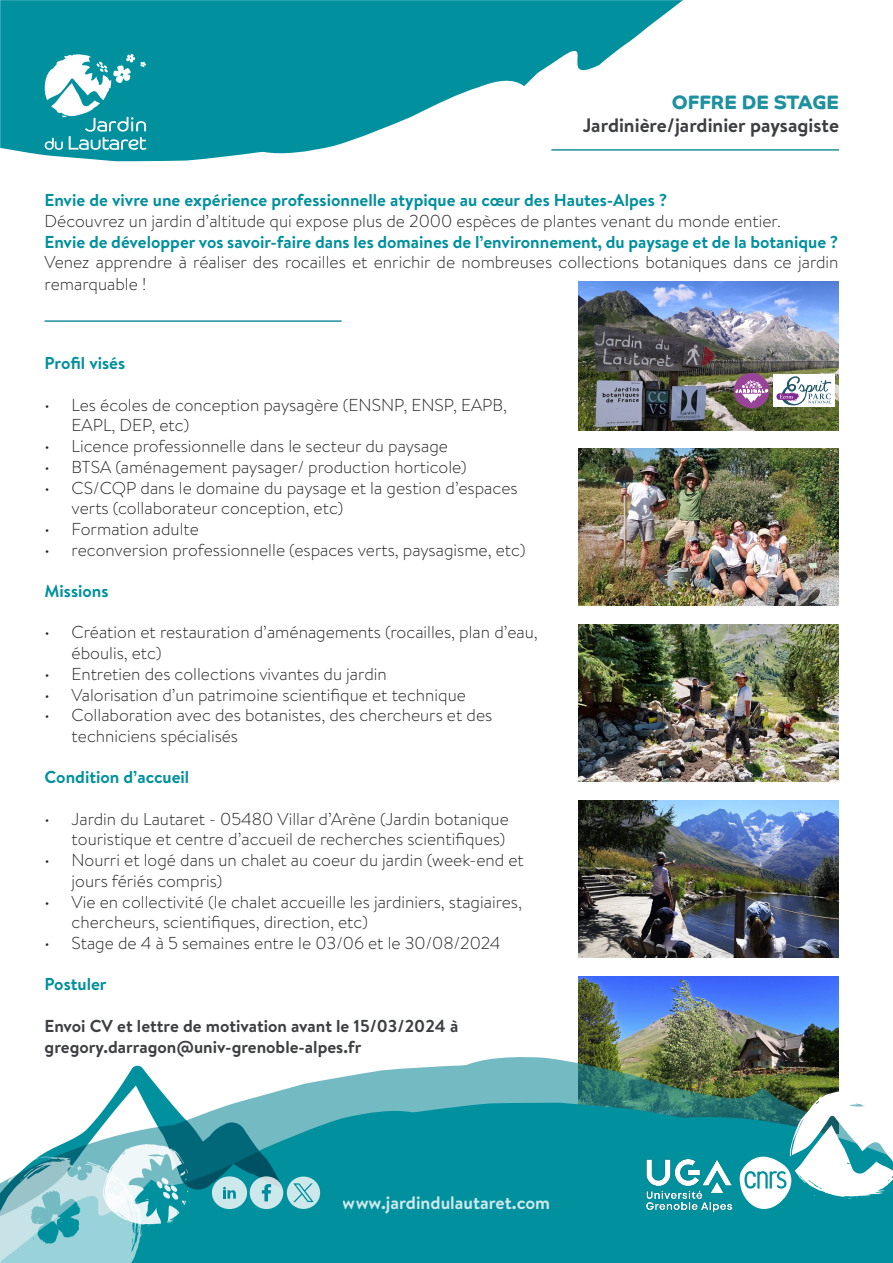
<style>
.page{position:relative;width:893px;height:1263px;background:#fff}
.page>*{position:absolute;margin:0;border:0;box-sizing:border-box;transform-origin:0 0}
.t1{font:700 19.5px/23.4px "Brandon Text";color:#3d3f42;text-align:right}
.t2{font:700 18px "Brandon Text";color:#fff}
.t3{font:300 17.25px/20.7px "Brandon Text";color:#231f20}
.t4{font:700 17.25px "Brandon Text";color:#00909e}
.t5{font:700 17.25px/21.6px "Brandon Text";color:#3d3f42}
.s1{font-family:"Co Headline Corp";color:#1e909f}
</style>
<div class="page">
<img style="left:578px;top:976px;width:261px;height:80px">
<svg style="left:0;top:0;width:683px;height:161px;fill:#00909e"></svg>
<img style="left:136px;top:1056px;width:703px;height:47px">
<div style="left:320px;top:1103px;width:573px;height:160px;background:#00909e"></div>
<img style="left:647px;top:1159px;width:85px;height:52px">
<svg style="left:740px;top:1090px;width:153px;height:119px"></svg>
<svg style="left:44px;top:54px;width:103px;height:96px"></svg>
<hr style="left:551px;top:149px;width:288px;height:2px;background:#1e909f">
<img style="left:578px;top:282px;width:261px;height:149px">
<hr style="left:45px;top:320px;width:297px;height:2px;background:#1e909f">
<div style="left:734px;top:373px;width:35px;height:35px;background:#984599;border-radius:50%"></div>
<svg style="left:735px;top:380px;width:33px;height:23px"></svg>
<div style="left:773px;top:375px;width:62px;height:32px;background:#fff"></div>
<svg style="left:776px;top:376px;width:55px;height:29px"></svg>
<svg style="left:0;top:1066px;width:320px;height:197px"></svg>
<img style="left:578px;top:449px;width:261px;height:157px">
<img style="left:578px;top:624px;width:261px;height:157px">
<img style="left:578px;top:800px;width:261px;height:157px">
<p class="t1" style="left:583px;top:90px;width:258px"><span class="s1">OFFRE DE STAGE<br></span>Jardinière/jardinier paysagiste</p>
<p class="t4" style="left:45px;top:188px;width:624px">Envie de vivre une expérience professionnelle atypique au cœur des Hautes-Alpes ?</p>
<p class="t3" style="left:45px;top:210px;width:738px">Découvrez un jardin d’altitude qui expose plus de 2000 espèces de plantes venant du monde entier.</p>
<p class="t4" style="left:45px;top:230px;width:795px">Envie de développer vos savoir-faire dans les domaines de l’environnement, du paysage et de la botanique ?</p>
<p class="t3" style="left:45px;top:251px;width:795px;line-height:21.6px">Venez apprendre à réaliser des rocailles et enrichir de nombreuses collections botaniques dans ce jardin remarquable !</p>
<p class="t4" style="left:45px;top:351px;width:82px">Profil visés</p>
<p class="t3" style="left:72px;top:394px;width:437px;text-indent:-27px">• Les écoles de conception paysagère (ENSNP, ENSP, EAPB,<br>EAPL, DEP, etc)</p>
<p class="t3" style="left:45px;top:435px;width:405px">• Licence professionnelle dans le secteur du paysage</p>
<p class="t3" style="left:45px;top:456px;width:424px">• BTSA (aménagement paysager/ production horticole)</p>
<p class="t3" style="left:72px;top:477px;width:447px;text-indent:-27px">• CS/CQP dans le domaine du paysage et la gestion d’espaces verts (collaborateur conception, etc)</p>
<p class="t3" style="left:45px;top:518px;width:156px">• Formation adulte</p>
<p class="t3" style="left:45px;top:539px;width:482px">• reconversion professionnelle (espaces verts, paysagisme, etc)</p>
<p class="t4" style="left:45px;top:579px;width:65px">Missions</p>
<p class="t3" style="left:72px;top:621px;width:468px;text-indent:-27px">• Création et restauration d’aménagements (rocailles, plan d’eau, éboulis, etc)</p>
<p class="t3" style="left:45px;top:663px;width:344px">• Entretien des collections vivantes du jardin</p>
<p class="t3" style="left:45px;top:684px;width:423px">• Valorisation d’un patrimoine scientifique et technique</p>
<p class="t3" style="left:72px;top:704px;width:422px;text-indent:-27px">• Collaboration avec des botanistes, des chercheurs et des techniciens spécialisés</p>
<p class="t4" style="left:45px;top:765px;width:146px">Condition d’accueil</p>
<p class="t3" style="left:45px;top:808px;width:466px;text-align:right">• Jardin du Lautaret - 05480 Villar d’Arène (Jardin botanique touristique et centre d’accueil de recherches scientifiques)</p>
<p class="t3" style="left:72px;top:849px;width:454px;text-indent:-27px">• Nourri et logé dans un chalet au coeur du jardin (week-end et jours fériés compris)</p>
<p class="t3" style="left:72px;top:891px;width:452px;text-indent:-27px">• Vie en collectivité (le chalet accueille les jardiniers, stagiaires, chercheurs, scientifiques, direction, etc)</p>
<p class="t3" style="left:45px;top:932px;width:457px">• Stage de 4 à 5 semaines entre le 03/06 et le 30/08/2024</p>
<p class="t4" style="left:45px;top:972px;width:63px">Postuler</p>
<p class="t5" style="left:45px;top:1014px;width:415px">Envoi CV et lettre de motivation avant le 15/03/2024 à gregory.darragon@univ-grenoble-alpes.fr</p>
<p class="t2" style="left:343px;top:1190px;width:209px">www.jardindulautaret.com</p>
</div>
